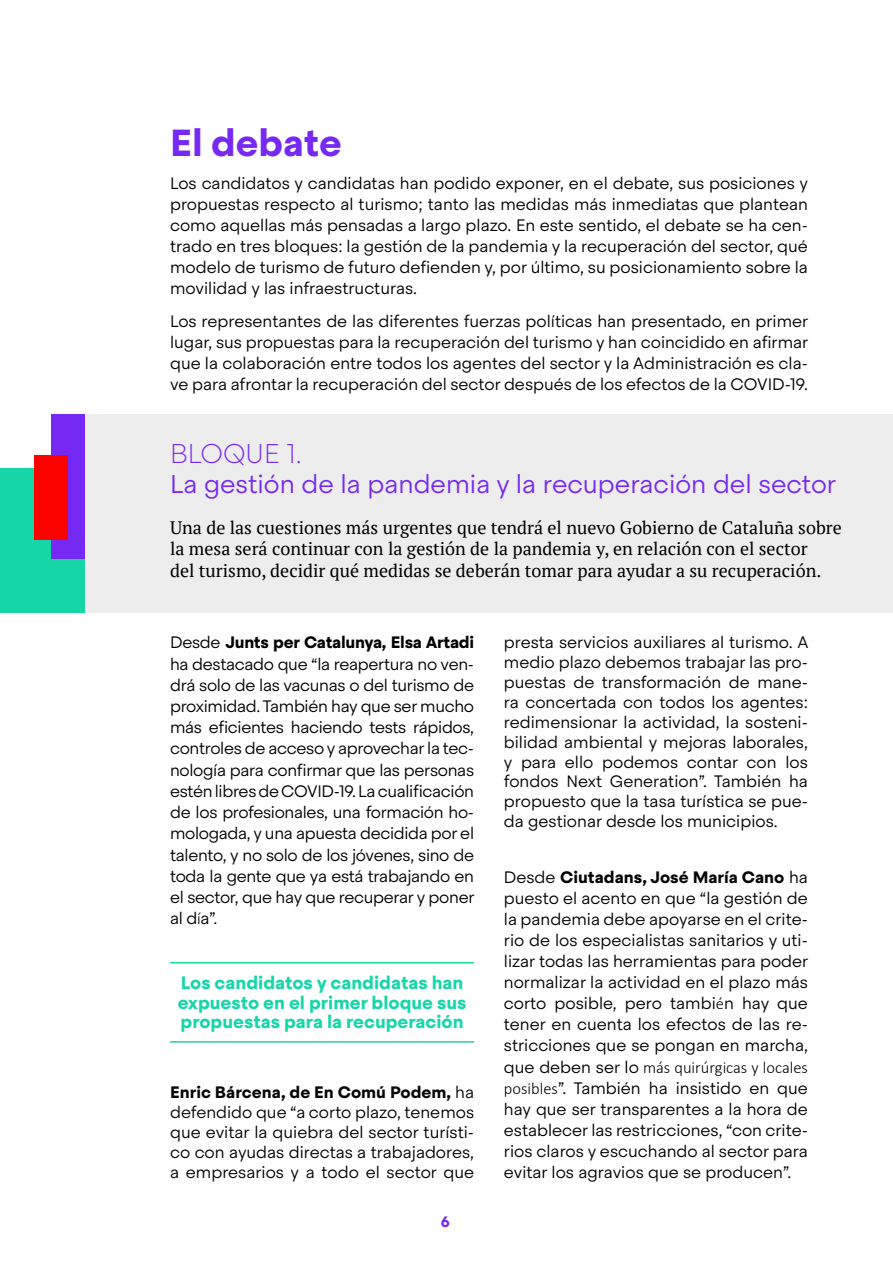
<style>
.page{position:relative;width:893px;height:1263px;background:#fff}
.page>*{position:absolute;margin:0;border:0;box-sizing:border-box;transform-origin:0 0}
.Títol{font:700 37.5px "Steradian";color:#7529f2}
.Bloc{font:200 27px "Steradian";color:#7529f2}
.Bloc-2{font:300 25.5px "Steradian";color:#7529f2}
.PTserif{font:18px/21.6px "PT Serif";color:#000}
.Destacat{font:700 18px/19.6px "Steradian";color:#16d6a8}
.Text{font:300 16.5px/21px "Steradian";color:#000;text-align:justify}
.Normal__Web{font:300 16.5px/19.8px "Steradian";color:#000;text-align:justify}
.t1{font:700 15px "Steradian";color:#7529f2}
.s1{font-weight:700}
.s2{font-family:"Calibri"}
.s3{font-weight:700;color:#060606}
.s4{color:#060606}
</style>
<div class="page">
<div style="left:85px;top:414px;width:808px;height:198px;background:#ededed"></div>
<div style="left:0;top:468px;width:84px;height:144px;background:#16d6a8"></div>
<div style="left:51px;top:414px;width:33px;height:144px;background:#7529f2"></div>
<div style="left:34px;top:456px;width:34px;height:84px;background:#fc0300"></div>
<hr style="left:170px;top:962px;width:304px;height:1px;background:#16d6a8">
<hr style="left:170px;top:1041px;width:304px;height:1px;background:#16d6a8">
<p class="Títol" style="left:170px;top:119px;width:173px">El debate</p>
<p class="Text" style="left:170px;top:172px;width:640px">Los candidatos y candidatas han podido exponer, en el debate, sus posiciones y propuestas respecto al turismo; tanto las medidas más inmediatas que plantean como aquellas más pensadas a largo plazo. En este sentido, el debate se ha cen&shy;trado en tres bloques: la gestión de la pandemia y la recuperación del sector, qué modelo de turismo de futuro defienden y, por último, su posicionamiento sobre la movilidad y las infraestructuras.</p>
<p class="Text" style="left:170px;top:310px;width:640px">Los representantes de las diferentes fuerzas políticas han presentado, en primer lugar, sus propuestas para la recuperación del turismo y han coincidido en afirmar que la colaboración entre todos los agentes del sector y la Administración es cla&shy;ve para afrontar la recuperación del sector después de los efectos de la COVID-19.</p>
<p class="Bloc" style="left:170px;top:438px;width:133px">BLOQUE 1.</p>
<p class="Bloc-2" style="left:170px;top:468px;width:668px">La gestión de la pandemia y la recuperación del sector</p>
<p class="PTserif" style="left:170px;top:516px;width:673px">Una de las cuestiones más urgentes que tendrá el nuevo Gobierno de Cataluña sobre la mesa será continuar con la gestión de la pandemia y, en relación con el sector<br>del turismo, decidir qué medidas se deberán tomar para ayudar a su recuperación.</p>
<p class="Text" style="left:170px;top:632px;width:306px">Desde <span class="s1">Junts per Catalunya, Elsa Artadi </span>ha destacado que “la reapertura no ven&shy;drá solo de las vacunas o del turismo de proximidad. También hay que ser mucho más eficientes haciendo tests rápidos, controles de acceso y aprovechar la tec&shy;nología para confirmar que las personas estén libres de COVID-19. La cualificación de los profesionales, una formación ho&shy;mologada, y una apuesta decidida por el talento, y no solo de los jóvenes, sino de toda la gente que ya está trabajando en el sector, que hay que recuperar y poner al d<span class="s2">í</span>a”.</p>
<p class="Destacat" style="left:178px;top:973px;width:290px">Los candidatos y candidatas han expuesto en el primer bloque sus propuestas para la recuperación</p>
<p class="Normal__Web" style="left:170px;top:1082px;width:306px"><span class="s3">Enric Bárcena, de En Comú Podem,</span> <span class="s4">ha defendido que</span> “a corto plazo, tenemos que evitar la quiebra del sector turísti&shy;co con ayudas directas a trabajadores, a empresarios y a todo el sector que</p>
<p class="t1" style="left:441px;top:1213px;width:10px">6</p>
<p class="Normal__Web" style="left:504px;top:633px;width:306px">presta servicios auxiliares al turismo. A medio plazo debemos trabajar las pro&shy;puestas de transformación de mane&shy;ra concertada con todos los agentes: redimensionar la actividad, la sosteni&shy;bilidad ambiental y mejoras laborales, y para ello podemos contar con los fondos Next Generation”. También ha propuesto que la tasa turística se pue&shy;da gestionar desde los municipios.</p>
<p class="Text" style="left:504px;top:866px;width:306px">Desde <span class="s1">Ciutadans,</span> <span class="s3">José María Cano</span> ha puesto el acento en que “la gestión de la pandemia debe apoyarse en el crite&shy;rio de los especialistas sanitarios y uti&shy;lizar todas las herramientas para poder normalizar la actividad en el plazo más corto posible, pero tambi<span class="s2">é</span>n hay que tener en cuenta los efectos de las re&shy;stricciones que se pongan en marcha, que deben ser lo <span class="s2">más quirúrgicas y locales posibles</span>”. También ha insistido en que hay que ser transparentes a la hora de establecer las restricciones, “con crite&shy;rios claros y escuchando al sector para evitar los agravios que se producen”.</p>
</div>
